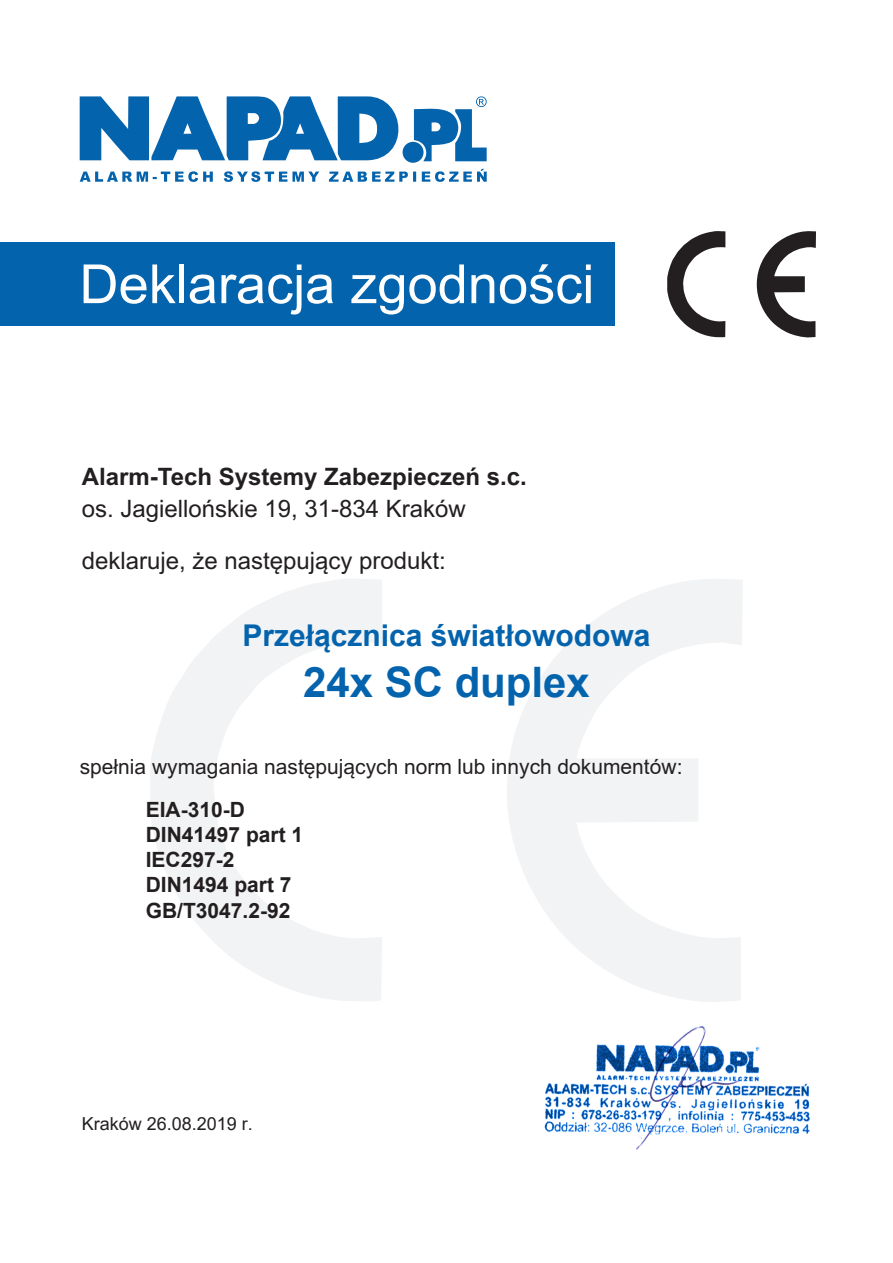
<style>
.page{position:relative;width:893px;height:1263px;background:#fff}
.page>*{position:absolute;margin:0;border:0;box-sizing:border-box;transform-origin:0 0}
.t1{font:54px "Arial";color:#fff}
.t2{font:700 42px "Arial";color:#0463ad}
.t3{font:700 30px "Arial";color:#0463ad}
.t4{font:24px/32.1px "Arial";color:#231f20}
.t5{font:21px/42.5px "Arial";color:#231f20}
.t6{font:700 21px/25.2px "Arial";color:#231f20}
.t7{font:18px "Arial";color:#231f20}
.s1{font-weight:700}
.s2{font-style:inherit}
</style>
<div class="page">
<img style="left:544px;top:1026px;width:266px;height:124px">
<svg style="left:150px;top:579px;width:232px;height:422px"></svg>
<svg style="left:507px;top:579px;width:236px;height:423px"></svg>
<div style="left:0;top:243px;width:615px;height:83px;background:#0463ad"></div>
<svg style="left:667px;top:231px;width:58px;height:106px"></svg>
<svg style="left:756px;top:231px;width:60px;height:107px"></svg>
<svg style="left:403px;top:142px;width:21px;height:21px"></svg>
<svg style="left:80px;top:169px;width:407px;height:13px"></svg>
<svg style="left:80px;top:96px;width:407px;height:65px"></svg>
<h1 class="t1" style="left:79px;top:257px;width:516px">Deklaracja zgodności</h1>
<p class="t4" style="left:82px;top:463px;width:446px"><span class="s1">Alarm-Tech Systemy Zabezpieczeñ</span> <span class="s1">s.c. </span>os. Jagielloñskie 19, 31-834 Kraków</p>
<p class="t4" style="left:82px;top:547px;width:366px">deklaruje, ¿e nastêpuj¹cy p<span class="s2">rodukt</span>:</p>
<p class="t3" style="left:242px;top:621px;width:409px">Przełącznica światłowodowa</p>
<h2 class="t2" style="left:303px;top:661px;width:288px">24x SC duplex</h2>
<p class="t5" style="left:146px;top:748px;width:538px;text-indent:-66px">spe³nia wymagania nastêpuj¹cych norm <span class="s2">lub innych dokumentów</span>:<br><span class="s1">EIA-310-D</span></p>
<p class="t6" style="left:146px;top:823px;width:159px">DIN41497 part 1<br>IEC297-2<br>DIN1494 part 7<br>GB/T3047.2-92</p>
<p class="t7" style="left:82px;top:1117px;width:173px">Kraków <span class="s2">26</span>.<span class="s2">08</span>.201<span class="s2">9 r.</span></p>
</div>
